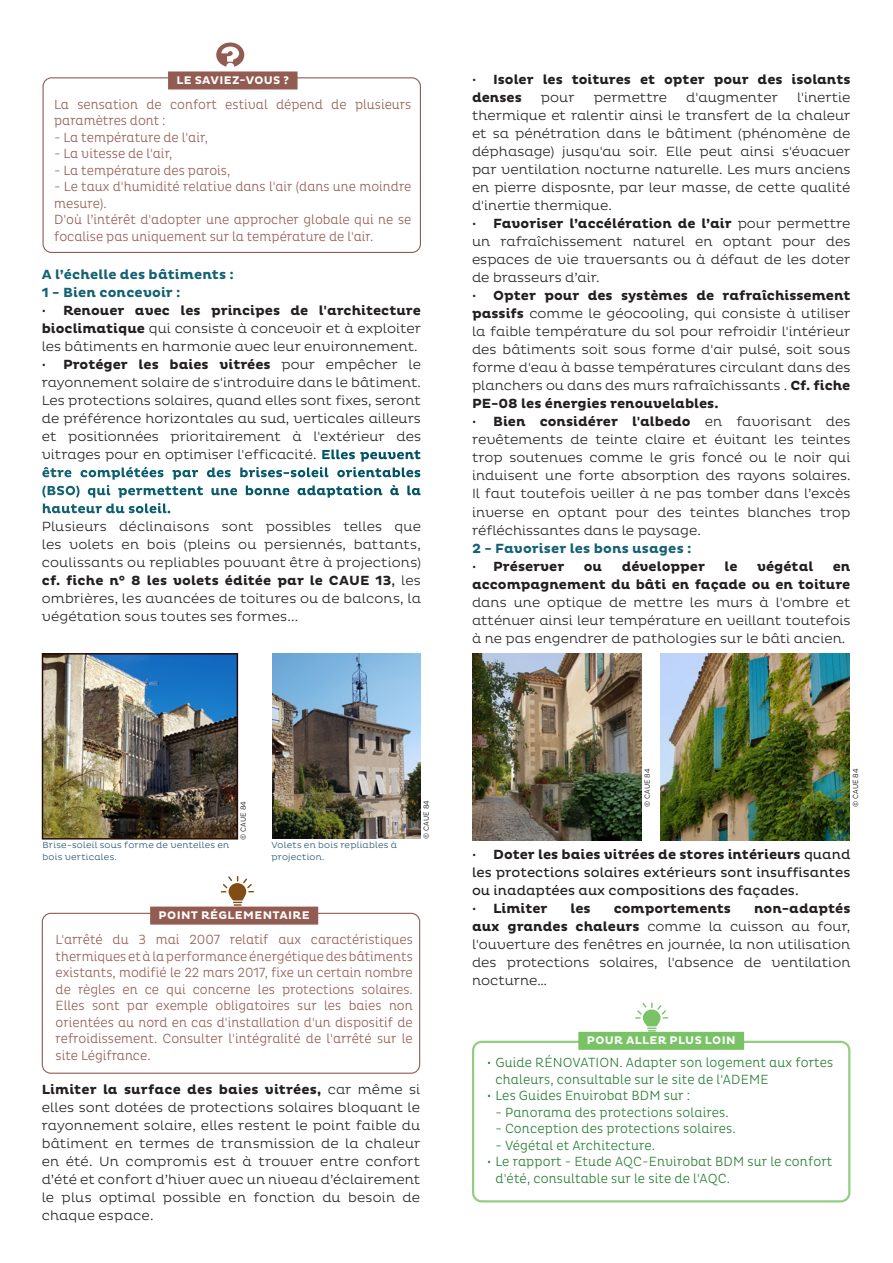
<style>
.page{position:relative;width:893px;height:1263px;background:#fff}
.page>*{position:absolute;margin:0;border:0;box-sizing:border-box;transform-origin:0 0}
.Texte_courant_verso{font:300 13.5px/18px "Pluto";color:#231f20;text-align:justify}
.Texte_courant_encard_saviezvous{font:300 13.5px/16.5px "Pluto Cond";color:#935c52}
.Texte_courant_encard_climat{font:300 13.5px/16.5px "Pluto Cond";letter-spacing:.01em;color:#257c2e}
.t1{font:13.5px/18px "Pluto";color:#231f20;text-align:justify}
.t2{font:700 13.5px/18px "Pluto";color:#231f20}
.Texte_courant_verso-2{font:700 13.5px "Pluto";letter-spacing:.01em;color:#156274}
.petit_titre_encard_saviezvous{font:700 11.25px "Pluto";letter-spacing:.03em;color:#fff}
.petit_titre_encard____point_nrjclimat{font:700 11.25px "Pluto";letter-spacing:.03em;color:#fff}
.Légendes{font:300 9px/12px "Pluto";letter-spacing:.025em;color:#1a4e6e}
.Signatures{font:300 7.5px "Pluto Cond";letter-spacing:.035em;color:#030505}
.s1{font-weight:700}
.s2{font-weight:700;color:#fff}
.s3{font-weight:400}
.s4{font-weight:300}
</style>
<div class="page">
<div style="left:43px;top:77px;width:378px;height:176px;border:1px solid #935c52;border-radius:9px"></div>
<svg style="left:216px;top:43px;width:28px;height:24px"></svg>
<div style="left:168px;top:71px;width:130px;height:18px;background:#935c52"></div>
<div style="left:472px;top:1041px;width:378px;height:161px;border:2px solid #95cd83;border-radius:9px"></div>
<svg style="left:635px;top:1003px;width:33px;height:28px"></svg>
<div style="left:578px;top:1032px;width:166px;height:18px;background:#79c366"></div>
<div style="left:42px;top:913px;width:378px;height:161px;border:1px solid #935c52;border-radius:9px"></div>
<div style="left:150px;top:906px;width:168px;height:18px;background:#935c52"></div>
<svg style="left:221px;top:876px;width:33px;height:30px"></svg>
<img style="left:45px;top:656px;width:190px;height:180px">
<div style="left:42px;top:653px;width:196px;height:186px;border:2px solid #260d08"></div>
<img style="left:273px;top:653px;width:147px;height:185px">
<img style="left:660px;top:653px;width:189px;height:187px">
<img style="left:472px;top:653px;width:169px;height:187px">
<p class="petit_titre_encard_saviezvous" style="left:177px;top:74px;width:114px">LE SAVIEZ-VOUS ?</p>
<p class="Texte_courant_encard_saviezvous" style="left:54px;top:96px;width:359px">La sensation de confort estival dépend de plusieurs paramètres dont :</p>
<p class="Texte_courant_encard_saviezvous" style="left:54px;top:129px;width:155px">- La température de l'air,</p>
<p class="Texte_courant_encard_saviezvous" style="left:54px;top:146px;width:120px">- La vitesse de l'air,</p>
<p class="Texte_courant_encard_saviezvous" style="left:54px;top:162px;width:178px">- La température des parois,</p>
<p class="Texte_courant_encard_saviezvous" style="left:54px;top:179px;width:359px">- Le taux d'humidité relative dans l'air (dans une moindre mesure).</p>
<p class="Texte_courant_encard_saviezvous" style="left:54px;top:212px;width:359px">D'où l’intérêt d'adopter une approcher globale qui ne se focalise pas uniquement sur la température de l'air.</p>
<p class="Texte_courant_verso-2" style="left:42px;top:267px;width:194px">A l’échelle des bâtiments :</p>
<p class="Texte_courant_verso-2" style="left:42px;top:285px;width:140px">1 - Bien concevoir :</p>
<p class="Texte_courant_verso" style="left:42px;top:302px;width:381px">• <span class="s1">Renouer avec les principes de l'architecture bioclimatique</span> qui consiste à concevoir et à exploiter les bâtiments en harmonie avec leur environnement.</p>
<p class="Texte_courant_verso" style="left:42px;top:356px;width:381px">• <span class="s1">Protéger les baies vitrées</span> pour empêcher le rayonnement solaire de s'introduire dans le bâtiment.<br>Les protections solaires, quand elles sont fixes, seront de préférence horizontales au sud, verticales ailleurs et positionnées prioritairement à l'extérieur des vitrages pour en optimiser l'efficacité. <span class="s2">Elles peuvent être complétées par des brises-soleil orientables (BSO) qui permettent une bonne adaptation à la hauteur du soleil.</span></p>
<p class="Texte_courant_verso" style="left:42px;top:518px;width:381px">Plusieurs déclinaisons sont possibles telles que les volets en bois (pleins ou persiennés, battants, coulissants ou repliables pouvant être à projections) <span class="s1">cf. fiche n° 8 les volets éditée par le CAUE 13</span><span class="s3">,</span> les ombrières, les avancées de toitures ou de balcons, la végétation sous toutes ses formes...</p>
<p class="t2" style="left:472px;top:71px;width:380px"><span class="s4">•</span> Isoler les toitures et opter pour des isolants denses</p>
<p class="Texte_courant_verso" style="left:472px;top:89px;width:380px;text-indent:325px">l'inertie thermique et ralentir ainsi le transfert de la chaleur et sa pénétration dans le bâtiment (phénomène de déphasage) jusqu'au soir. Elle peut ainsi s'évacuer par ventilation nocturne naturelle. Les murs anciens en pierre disposnte, par leur masse, de cette qualité d'inertie thermique.</p>
<p class="Texte_courant_verso" style="left:472px;top:215px;width:380px">• <span class="s1">Favoriser l’accélération de l’air</span> pour permettre un rafraîchissement naturel en optant pour des espaces de vie traversants ou à défaut de les doter de brasseurs d’air.</p>
<p class="Texte_courant_verso" style="left:472px;top:287px;width:380px">• <span class="s1">Opter pour des systèmes de rafraîchissement passifs</span> comme le géocooling, qui consiste à utiliser la faible température du sol pour refroidir l'intérieur des bâtiments soit sous forme d'air pulsé, soit sous forme d'eau à basse températures circulant dans des planchers ou dans des murs rafraîchissants . <span class="s1">Cf. fiche PE-08 les énergies renouvelables.</span></p>
<p class="Texte_courant_verso" style="left:472px;top:413px;width:380px">• <span class="s1">Bien considérer l'albedo</span> en favorisant des revêtements de teinte claire et évitant les teintes trop soutenues comme le gris foncé ou le noir qui induisent une forte absorption des rayons solaires.<br>Il faut toutefois veiller à ne pas tomber dans l’excès inverse en optant pour des teintes blanches trop réfléchissantes dans le paysage.</p>
<p class="Texte_courant_verso-2" style="left:472px;top:540px;width:221px">2 - Favoriser les bons usages :</p>
<p class="t2" style="left:472px;top:557px;width:94px"><span class="s4">•</span> Préserver</p>
<p class="t2" style="left:584px;top:557px;width:20px">ou</p>
<p class="t2" style="left:622px;top:557px;width:85px">développer</p>
<p class="t2" style="left:724px;top:557px;width:15px">le</p>
<p class="t2" style="left:757px;top:557px;width:58px">végétal</p>
<p class="Texte_courant_verso" style="left:541px;top:89px;width:35px">pour</p>
<p class="Texte_courant_verso" style="left:594px;top:89px;width:75px">permettre</p>
<p class="Texte_courant_verso" style="left:686px;top:89px;width:93px">d'augmenter</p>
<p class="Texte_courant_verso" style="left:472px;top:557px;width:380px;text-indent:361px"><span class="s1">en accompagnement du bâti en façade ou en toiture </span>dans une optique de mettre les murs à l'ombre et atténuer ainsi leur température en veillant toutefois à ne pas engendrer de pathologies sur le bâti ancien.</p>
<p class="Signatures" style="left:239px;top:840px;width:40px;rotate:-90deg">© CAUE 84</p>
<p class="Signatures" style="left:422px;top:838px;width:40px;rotate:-90deg">© CAUE 84</p>
<p class="Légendes" style="left:43px;top:839px;width:188px">Brise-soleil sous forme de ventelles en bois verticales.</p>
<p class="Légendes" style="left:271px;top:839px;width:127px">Volets en bois repliables à projection.</p>
<p class="petit_titre_encard_saviezvous" style="left:159px;top:909px;width:153px">POINT RÉGLEMENTAIRE</p>
<p class="Texte_courant_encard_saviezvous" style="left:56px;top:931px;width:359px;text-align:justify">L'arrêté du 3 mai 2007 relatif aux caractéristiques thermiques et à la performance énergétique des bâtiments existants, modifié le 22 mars 2017, fixe un certain nombre de règles en ce qui concerne les protections solaires.<br>Elles sont par exemple obligatoires sur les baies non orientées au nord en cas d'installation d'un dispositif de refroidissement. Consulter l'intégralité de l'arrêté sur le site Légifrance.</p>
<p class="Texte_courant_verso" style="left:42px;top:1081px;width:380px"><span class="s1">Limiter la surface des baies vitrées,</span> car même si elles sont dotées de protections solaires bloquant le rayonnement solaire, elles restent le point faible du bâtiment en termes de transmission de la chaleur en été. Un compromis est à trouver entre confort d’été et confort d’hiver avec un niveau d’éclairement le plus optimal possible en fonction du besoin de chaque espace.</p>
<p class="Signatures" style="left:643px;top:807px;width:40px;rotate:-90deg">© CAUE 84</p>
<p class="Signatures" style="left:851px;top:807px;width:40px;rotate:-90deg">© CAUE 84</p>
<p class="t1" style="left:472px;top:845px;width:380px"><span class="s4">•</span> <span class="s1">Doter les baies vitrées de stores intérieurs</span> quand les protections solaires extérieurs sont insuffisantes ou inadaptées aux compositions des façades.</p>
<p class="t2" style="left:472px;top:899px;width:77px"><span class="s4">•</span> Limiter</p>
<p class="t2" style="left:570px;top:899px;width:22px">les</p>
<p class="t2" style="left:614px;top:899px;width:119px">comportements</p>
<p class="Texte_courant_verso" style="left:472px;top:899px;width:380px;text-indent:282px"><span class="s1">non-adaptés aux grandes chaleurs</span> comme la cuisson au four, l'ouverture des fenêtres en journée, la non utilisation des protections solaires, l'absence de ventilation nocturne…</p>
<p class="petit_titre_encard____point_nrjclimat" style="left:587px;top:1034px;width:150px">POUR ALLER PLUS LOIN</p>
<p class="Texte_courant_encard_climat" style="left:495px;top:1055px;width:339px;text-indent:-9px">• Guide RÉNOVATION. Adapter son logement aux fortes chaleurs, consultable sur le site de l'ADEME</p>
<p class="Texte_courant_encard_climat" style="left:487px;top:1088px;width:205px">• Les Guides Envirobat BDM sur :</p>
<p class="Texte_courant_encard_climat" style="left:495px;top:1104px;width:235px">- Panorama des protections solaires.</p>
<p class="Texte_courant_encard_climat" style="left:495px;top:1121px;width:242px">- Conception des protections solaires.</p>
<p class="Texte_courant_encard_climat" style="left:495px;top:1137px;width:161px">- Végétal et Architecture.</p>
<p class="Texte_courant_encard_climat" style="left:495px;top:1154px;width:338px;text-indent:-9px">• Le rapport - Etude AQC-Envirobat BDM sur le confort d'été, consultable sur le site de l'AQC.</p>
</div>
